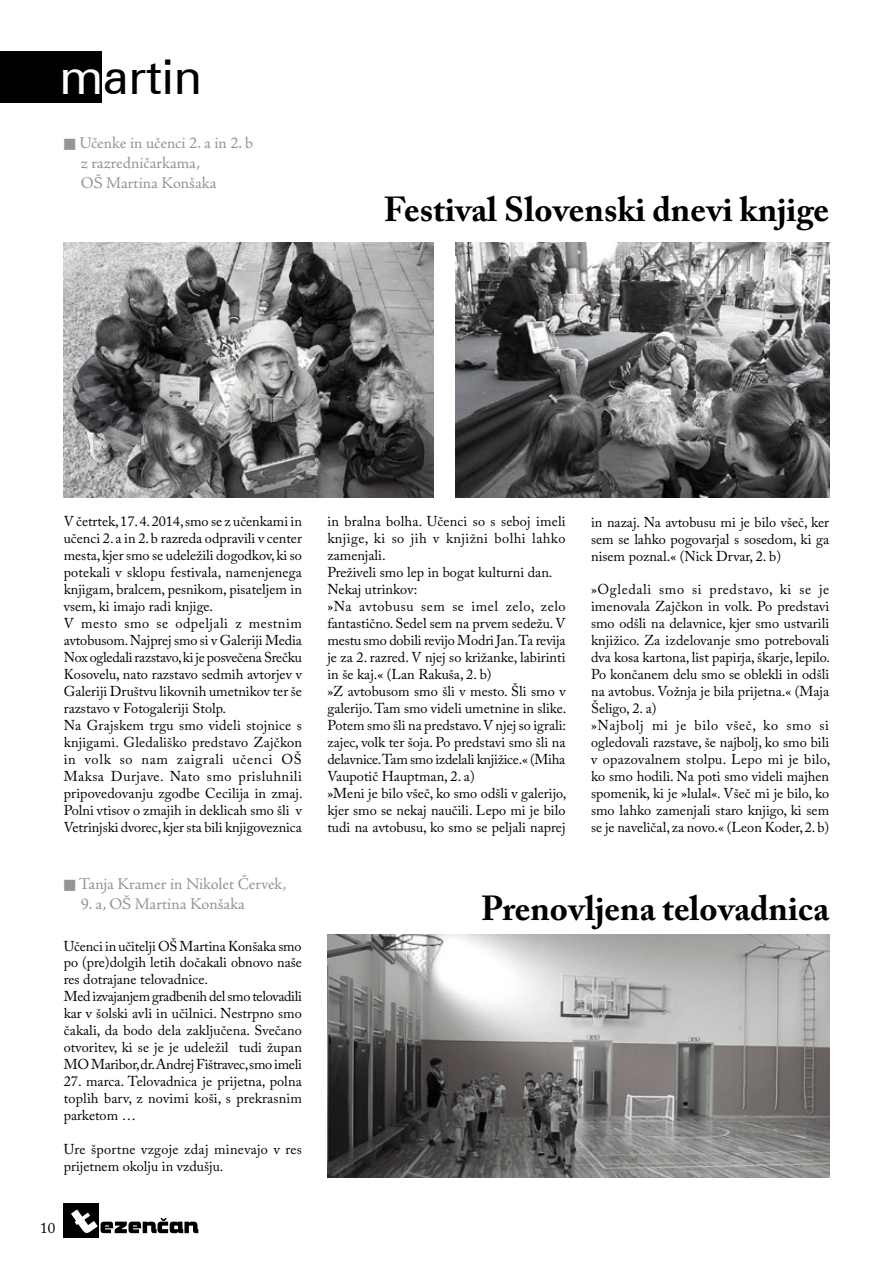
<style>
.page{position:relative;width:893px;height:1263px;background:#fff}
.page>*{position:absolute;margin:0;border:0;box-sizing:border-box;transform-origin:0 0}
.t1{font:48px "Zurich BT";color:#000}
.t2{font:700 34.5px "Adobe Caslon Pro";color:#000}
.t3{font:16.5px/19.8px "Adobe Jenson Pro";color:#939598}
.t4{font:15px "Adobe Caslon Pro";color:#000}
.t5{font:14.25px/17px "Adobe Caslon Pro";color:#000}
.s1{color:#fff}
</style>
<div class="page">
<div style="left:0;top:51px;width:102px;height:51px;background:#000"></div>
<div style="left:64px;top:1203px;width:35px;height:34px;background:#000"></div>
<svg style="left:71px;top:1209px;width:127px;height:24px"></svg>
<img style="left:64px;top:242px;width:370px;height:255px">
<img style="left:455px;top:242px;width:374px;height:255px">
<img style="left:327px;top:934px;width:502px;height:244px">
<h1 class="t1" style="left:60px;top:48px;width:144px"><span class="s1">m</span>artin</h1>
<p class="t3" style="left:81px;top:133px;width:174px;text-indent:-17px">■ Učenke in učenci 2. a in 2. b z razredničarkama,<br>OŠ Martina Konšaka</p>
<h2 class="t2" style="left:384px;top:189px;width:447px">Festival Slovenski dnevi knjige</h2>
<p class="t5" style="left:64px;top:513px;width:240px">V četrtek, 17. 4. 2014, smo se z učenkami in učenci 2. a in 2. b razreda odpravili v center mesta, kjer smo se udeležili dogodkov, ki so potekali v sklopu festivala, namenjenega knjigam, bralcem, pesnikom, pisateljem in vsem, ki imajo radi knjige.<br>V mesto smo se odpeljali z mestnim avtobusom. Najprej smo si v Galeriji Media Nox ogledali razstavo, ki je posvečena Srečku Kosovelu, nato razstavo sedmih avtorjev v Galeriji Društvu likovnih umetnikov ter še razstavo v Fotogaleriji Stolp.<br>Na Grajskem trgu smo videli stojnice s knjigami. Gledališko predstavo Zajčkon in volk so nam zaigrali učenci OŠ Maksa Durjave. Nato smo prisluhnili pripovedovanju zgodbe Cecilija in zmaj.<br>Polni vtisov o zmajih in deklicah smo šli v Vetrinjski dvorec, kjer sta bili knjigoveznica</p>
<p class="t5" style="left:327px;top:513px;width:241px">in bralna bolha. Učenci so s seboj imeli knjige, ki so jih v knjižni bolhi lahko zamenjali.<br>Preživeli smo lep in bogat kulturni dan.<br>Nekaj utrinkov:<br>»Na avtobusu sem se imel zelo, zelo fantastično. Sedel sem na prvem sedežu. V mestu smo dobili revijo Modri Jan. Ta revija je za 2. razred. V njej so križanke, labirinti in še kaj.« (Lan Rakuša, 2. b)<br>»Z avtobusom smo šli v mesto. Šli smo v galerijo. Tam smo videli umetnine in slike.<br>Potem smo šli na predstavo. V njej so igrali: zajec, volk ter šoja. Po predstavi smo šli na delavnice. Tam smo izdelali knjižice.« (Miha Vaupotič Hauptman, 2. a)<br>»Meni je bilo všeč, ko smo odšli v galerijo, kjer smo se nekaj naučili. Lepo mi je bilo tudi na avtobusu, ko smo se peljali naprej</p>
<p class="t5" style="left:591px;top:513px;width:240px;text-align:justify">in nazaj. Na avtobusu mi je bilo všeč, ker sem se lahko pogovarjal s sosedom, ki ga nisem poznal.« (Nick Drvar, 2. b)</p>
<p class="t5" style="left:591px;top:581px;width:241px">»Ogledali smo si predstavo, ki se je imenovala Zajčkon in volk. Po predstavi smo odšli na delavnice, kjer smo ustvarili knjižico. Za izdelovanje smo potrebovali dva kosa kartona, list papirja, škarje, lepilo.<br>Po končanem delu smo se oblekli in odšli na avtobus. Vožnja je bila prijetna.« (Maja Šeligo, 2. a)<br>»Najbolj mi je bilo všeč, ko smo si ogledovali razstave, še najbolj, ko smo bili v opazovalnem stolpu. Lepo mi je bilo, ko smo hodili. Na poti smo videli majhen spomenik, ki je »lulal«. Všeč mi je bilo, ko smo lahko zamenjali staro knjigo, ki sem se je naveličal, za novo.« (Leon Koder, 2. b)</p>
<p class="t3" style="left:64px;top:875px;width:224px">■ Tanja Kramer in Nikolet Červek,</p>
<p class="t3" style="left:81px;top:894px;width:166px">9. a, OŠ Martina Konšaka</p>
<p class="t5" style="left:64px;top:937px;width:240px">Učenci in učitelji OŠ Martina Konšaka smo po (pre)dolgih letih dočakali obnovo naše res dotrajane telovadnice.<br>Med izvajanjem gradbenih del smo telovadili kar v šolski avli in učilnici. Nestrpno smo čakali, da bodo dela zaključena. Svečano otvoritev, ki se je je udeležil tudi župan MO Maribor, dr. Andrej Fištravec, smo imeli</p>
<p class="t5" style="left:64px;top:1073px;width:240px;text-align:justify">27. marca. Telovadnica je prijetna, polna toplih barv, z novimi koši, s prekrasnim parketom …</p>
<p class="t5" style="left:64px;top:1141px;width:240px">Ure športne vzgoje zdaj minevajo v res prijetnem okolju in vzdušju.</p>
<h2 class="t2" style="left:481px;top:888px;width:350px">Prenovljena telovadnica</h2>
<p class="t4" style="left:40px;top:1219px;width:16px">10</p>
</div>
